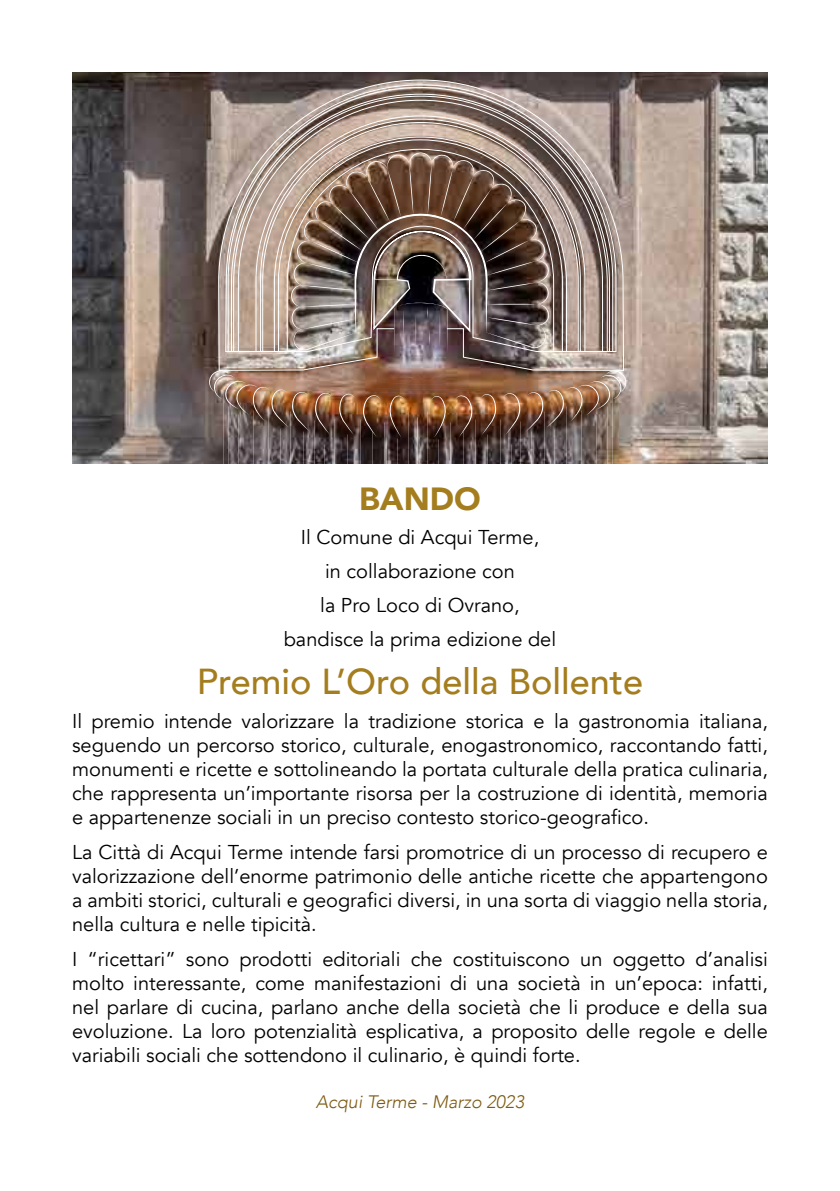
<style>
.page{position:relative;width:840px;height:1191px;background:#fff}
.page>*{position:absolute;margin:0;border:0;box-sizing:border-box;transform-origin:0 0}
.t1{font:500 36px "Avenir";color:#a47d1e}
.t2{font:900 32px "Avenir";color:#a47d1e}
.t3{font:20px/24px "Avenir";color:#000;text-align:justify}
.t4{font:italic 300 18px "Avenir";color:#7e5a13}
</style>
<div class="page">
<img style="left:72px;top:72px;width:695px;height:391px">
<svg style="left:218px;top:79px;width:406px;height:69px;background:#6e625f"></svg>
<svg style="left:225px;top:84px;width:391px;height:64px;background:#9e8e87"></svg>
<img style="left:207px;top:148px;width:421px;height:290px">
<h2 class="t2" style="left:359px;top:471px;width:123px">BANDO</h2>
<p class="t3" style="left:283px;top:520px;width:274px;line-height:34px;text-align:center">Il Comune di Acqui Terme,<br>in collaborazione con<br>la Pro Loco di Ovrano, bandisce la prima edizione del</p>
<h1 class="t1" style="left:196px;top:650px;width:448px">Premio L’Oro della Bollente</h1>
<p class="t3" style="left:72px;top:709px;width:697px">Il premio intende valorizzare la tradizione storica e la gastronomia italiana, seguendo un percorso storico, culturale, enogastronomico, raccontando fatti, monumenti e ricette e sottolineando la portata culturale della pratica culinaria, che rappresenta un’importante risorsa per la costruzione di identità, memoria e appartenenze sociali in un preciso contesto storico-geografico.</p>
<p class="t3" style="left:72px;top:840px;width:697px">La Città di Acqui Terme intende farsi promotrice di un processo di recupero e valorizzazione dell’enorme patrimonio delle antiche ricette che appartengono a ambiti storici, culturali e geografici diversi, in una sorta di viaggio nella storia, nella cultura e nelle tipicità.</p>
<p class="t3" style="left:72px;top:947px;width:697px">I “ricettari” sono prodotti editoriali che costituiscono un oggetto d’analisi molto interessante, come manifestazioni di una società in un’epoca: infatti, nel parlare di cucina, parlano anche della società che li produce e della sua evoluzione. La loro potenzialità esplicativa, a proposito delle regole e delle variabili sociali che sottendono il culinario, è quindi forte.</p>
<p class="t4" style="left:316px;top:1090px;width:209px">Acqui Terme - Marzo 2023</p>
</div>
